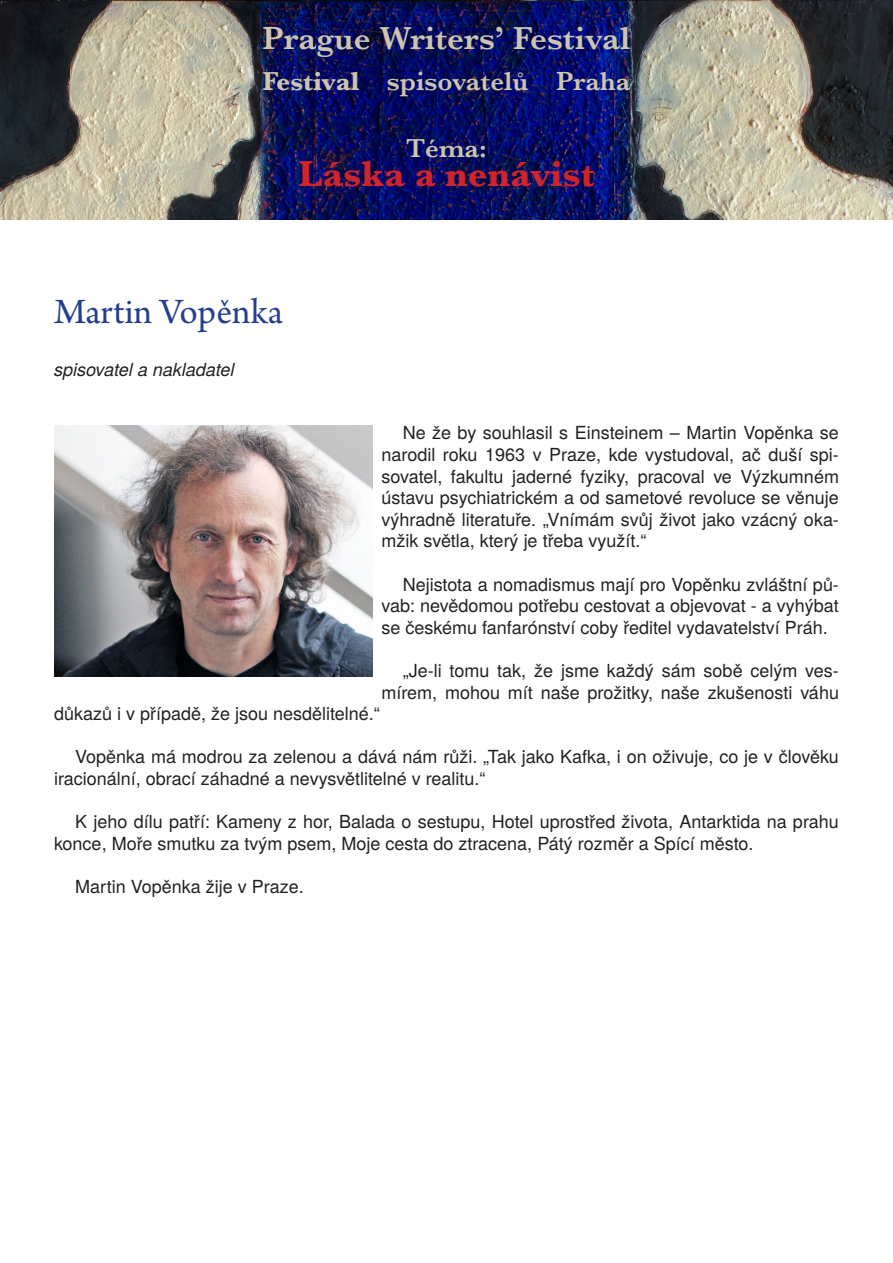
<style>
.page{position:relative;width:893px;height:1263px;background:#fff}
.page>*{position:absolute;margin:0;border:0;box-sizing:border-box;transform-origin:0 0}
.t1{font:700 37.5px "Baskerville";color:#d1232a}
.Authors_Name{font:37.5px "Arno Pro";color:#253f8e}
.t2{font:600 33px "Baskerville";color:#cdc5ae}
.t3{font:600 27px "Baskerville";color:#cdc5ae}
.t4{font:18px/21.6px "Te X Gyre Heros";color:#231f20;text-align:justify}
.Sub-title_author{font:italic 18px "Te X Gyre Heros";color:#231f20}
.s1{font-weight:700}
</style>
<div class="page">
<img style="left:0;top:0;width:893px;height:219px">
<img style="left:54px;top:425px;width:319px;height:251px">
<h2 class="t2" style="left:263px;top:15px;width:369px">Prague Writers’ Festival</h2>
<h3 class="t3" style="left:263px;top:62px;width:369px"><span class="s1">Festival</span> spisovatelů Praha</h3>
<h3 class="t3" style="left:406px;top:129px;width:82px">Téma:</h3>
<h1 class="t1" style="left:299px;top:147px;width:297px">Láska a nenávist</h1>
<p class="Authors_Name" style="left:54px;top:290px;width:231px">Martin Vopěnka</p>
<p class="Sub-title_author" style="left:54px;top:355px;width:182px">spisovatel a nakladatel</p>
<p class="t4" style="left:381px;top:421px;width:459px;text-indent:21px">Ne že by souhlasil s Einsteinem – Martin Vopěnka se narodil roku 1963 v Praze, kde vystudoval, ač duší spi&shy;sovatel, fakultu jaderné fyziky, pracoval ve Výzkumném ústavu psychiatrickém a od sametové revoluce se věnuje výhradně literatuře. „Vnímám svůj život jako vzácný oka&shy;mžik světla, který je třeba využít.“</p>
<p class="t4" style="left:381px;top:572px;width:459px;text-indent:21px">Nejistota a nomadismus mají pro Vopěnku zvláštní pů&shy;vab: nevědomou potřebu cestovat a objevovat - a vyhýbat se českému fanfarónství coby ředitel vydavatelství Práh.</p>
<p class="t4" style="left:381px;top:658px;width:459px;text-align:right">„Je-li tomu tak, že jsme každý sám sobě celým ves&shy;mírem, mohou mít naše prožitky, naše zkušenosti váhu</p>
<p class="t4" style="left:54px;top:702px;width:327px">důkazů i v případě, že jsou nesdělitelné.“</p>
<p class="t4" style="left:54px;top:745px;width:786px;text-indent:21px">Vopěnka má modrou za zelenou a dává nám růži. „Tak jako Kafka, i on oživuje, co je v člověku iracionální, obrací záhadné a nevysvětlitelné v realitu.“</p>
<p class="t4" style="left:54px;top:810px;width:786px;text-indent:21px">K jeho dílu patří: Kameny z hor, Balada o sestupu, Hotel uprostřed života, Antarktida na prahu konce, Moře smutku za tvým psem, Moje cesta do ztracena, Pátý rozměr a Spící město.</p>
<p class="t4" style="left:75px;top:874px;width:230px">Martin Vopěnka žije v Praze.</p>
</div>
